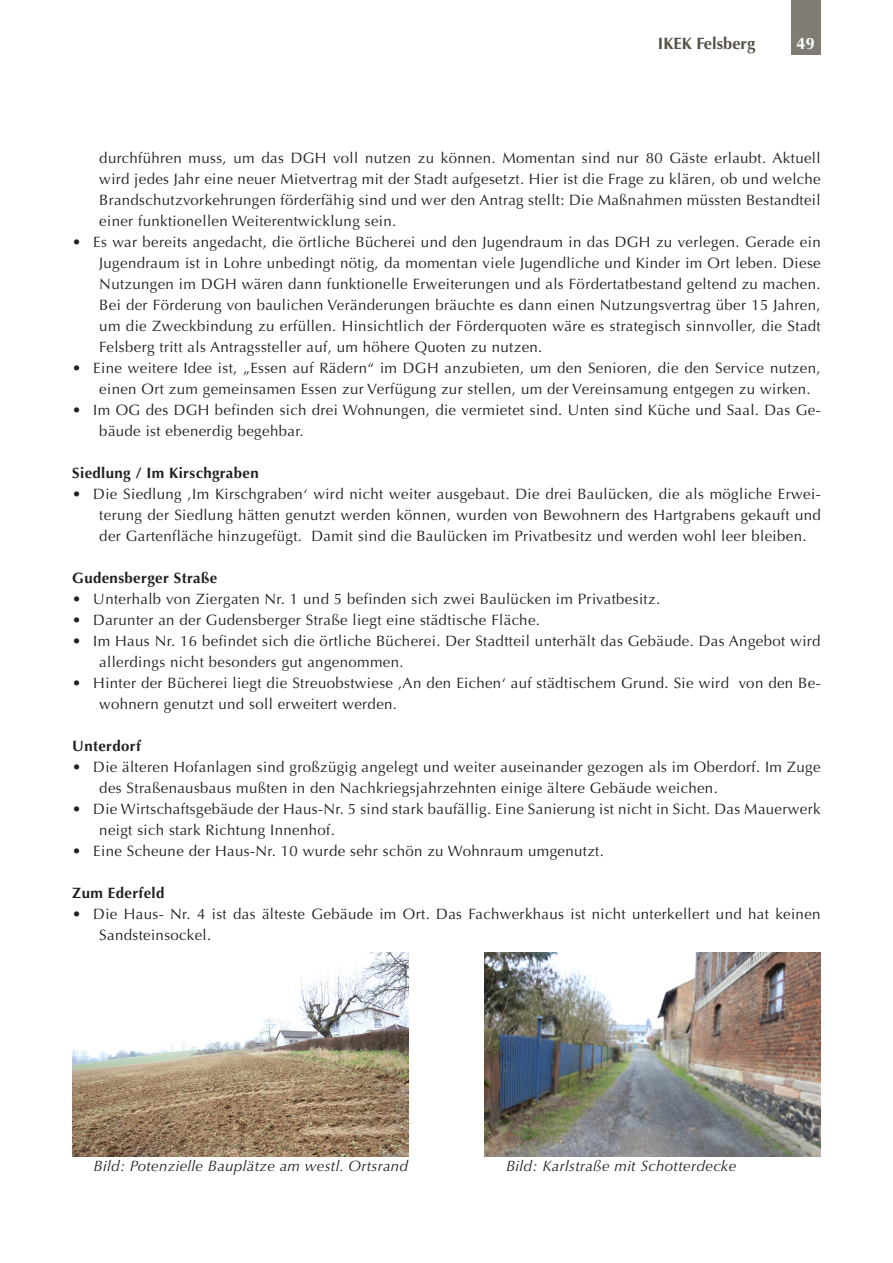
<style>
.page{position:relative;width:893px;height:1263px;background:#fff}
.page>*{position:absolute;margin:0;border:0;box-sizing:border-box;transform-origin:0 0}
.t1{font:700 16.5px "Optima";color:#555147}
.t2{font:700 16.5px "Optima";color:#fff}
.t3{font:15px/21px "Optima";letter-spacing:.025em;color:#231f20}
.Normal_Eingerückt{font:italic 15px "Optima";letter-spacing:.025em;color:#231f20}
.t4{font:700 15px "Optima";letter-spacing:.025em;color:#231f20}
</style>
<div class="page">
<div style="left:791px;top:0;width:30px;height:55px;background:#7f7c75"></div>
<img style="left:72px;top:953px;width:336px;height:204px">
<img style="left:485px;top:953px;width:336px;height:204px">
<p class="t1" style="left:658px;top:33px;width:99px">IKEK Felsberg</p>
<p class="t2" style="left:797px;top:34px;width:20px">49</p>
<p class="t3" style="left:99px;top:147px;width:723px;text-align:justify">durchführen muss, um das DGH voll nutzen zu können. Momentan sind nur 80 Gäste erlaubt. Aktuell wird jedes Jahr eine neuer Mietvertrag mit der Stadt aufgesetzt. Hier ist die Frage zu klären, ob und welche Brandschutzvorkehrungen förderfähig sind und wer den Antrag stellt: Die Maßnahmen müssten Bestandteil einer funktionellen Weiterentwicklung sein.</p>
<p class="t3" style="left:99px;top:231px;width:723px;text-align:justify;text-indent:-27px">• Es war bereits angedacht, die örtliche Bücherei und den Jugendraum in das DGH zu verlegen. Gerade ein Jugendraum ist in Lohre unbedingt nötig, da momentan viele Jugendliche und Kinder im Ort leben. Diese Nutzungen im DGH wären dann funktionelle Erweiterungen und als Fördertatbestand geltend zu machen.<br>Bei der Förderung von baulichen Veränderungen bräuchte es dann einen Nutzungsvertrag über 15 Jahren, um die Zweckbindung zu erfüllen. Hinsichtlich der Förderquoten wäre es strategisch sinnvoller, die Stadt Felsberg tritt als Antragssteller auf, um höhere Quoten zu nutzen.</p>
<p class="t3" style="left:99px;top:357px;width:723px;text-indent:-27px">• Eine weitere Idee ist, „Essen auf Rädern“ im DGH anzubieten, um den Senioren, die den Service nutzen, einen Ort zum gemeinsamen Essen zur Verfügung zur stellen, um der Vereinsamung entgegen zu wirken.</p>
<p class="t3" style="left:99px;top:399px;width:723px;text-indent:-27px">• Im OG des DGH befinden sich drei Wohnungen, die vermietet sind. Unten sind Küche und Saal. Das Ge&shy;bäude ist ebenerdig begehbar.</p>
<p class="t4" style="left:72px;top:464px;width:188px">Siedlung / Im Kirschgraben</p>
<p class="t3" style="left:99px;top:483px;width:723px;text-align:justify;text-indent:-27px">• Die Siedlung ‚Im Kirschgraben‘ wird nicht weiter ausgebaut. Die drei Baulücken, die als mögliche Erwei&shy;terung der Siedlung hätten genutzt werden können, wurden von Bewohnern des Hartgrabens gekauft und der Gartenfläche hinzugefügt. Damit sind die Baulücken im Privatbesitz und werden wohl leer bleiben.</p>
<p class="t4" style="left:72px;top:569px;width:146px">Gudensberger Straße</p>
<p class="t3" style="left:72px;top:588px;width:589px">• Unterhalb von Ziergaten Nr. 1 und 5 befinden sich zwei Baulücken im Privatbesitz.</p>
<p class="t3" style="left:72px;top:609px;width:469px">• Darunter an der Gudensberger Straße liegt eine städtische Fläche.</p>
<p class="t3" style="left:99px;top:630px;width:723px;text-indent:-27px">• Im Haus Nr. 16 befindet sich die örtliche Bücherei. Der Stadtteil unterhält das Gebäude. Das Angebot wird allerdings nicht besonders gut angenommen.</p>
<p class="t3" style="left:99px;top:672px;width:723px;text-indent:-27px">• Hinter der Bücherei liegt die Streuobstwiese ‚An den Eichen‘ auf städtischem Grund. Sie wird von den Be&shy;wohnern genutzt und soll erweitert werden.</p>
<p class="t4" style="left:72px;top:737px;width:70px">Unterdorf</p>
<p class="t3" style="left:99px;top:756px;width:723px;text-indent:-27px">• Die älteren Hofanlagen sind großzügig angelegt und weiter auseinander gezogen als im Oberdorf. Im Zuge des Straßenausbaus mußten in den Nachkriegsjahrzehnten einige ältere Gebäude weichen.</p>
<p class="t3" style="left:99px;top:798px;width:723px;text-indent:-27px">• Die Wirtschaftsgebäude der Haus-Nr. 5 sind stark baufällig. Eine Sanierung ist nicht in Sicht. Das Mauerwerk neigt sich stark Richtung Innenhof.</p>
<p class="t3" style="left:72px;top:840px;width:533px">• Eine Scheune der Haus-Nr. 10 wurde sehr schön zu Wohnraum umgenutzt.</p>
<p class="t4" style="left:72px;top:884px;width:94px">Zum Ederfeld</p>
<p class="t3" style="left:99px;top:903px;width:723px;text-indent:-27px">• Die Haus- Nr. 4 ist das älteste Gebäude im Ort. Das Fachwerkhaus ist nicht unterkellert und hat keinen<br>Sandsteinsockel.</p>
<p class="Normal_Eingerückt" style="left:94px;top:1157px;width:316px">Bild: Potenzielle Bauplätze am westl. Ortsrand</p>
<p class="Normal_Eingerückt" style="left:506px;top:1157px;width:232px">Bild: Karlstraße mit Schotterdecke</p>
</div>
